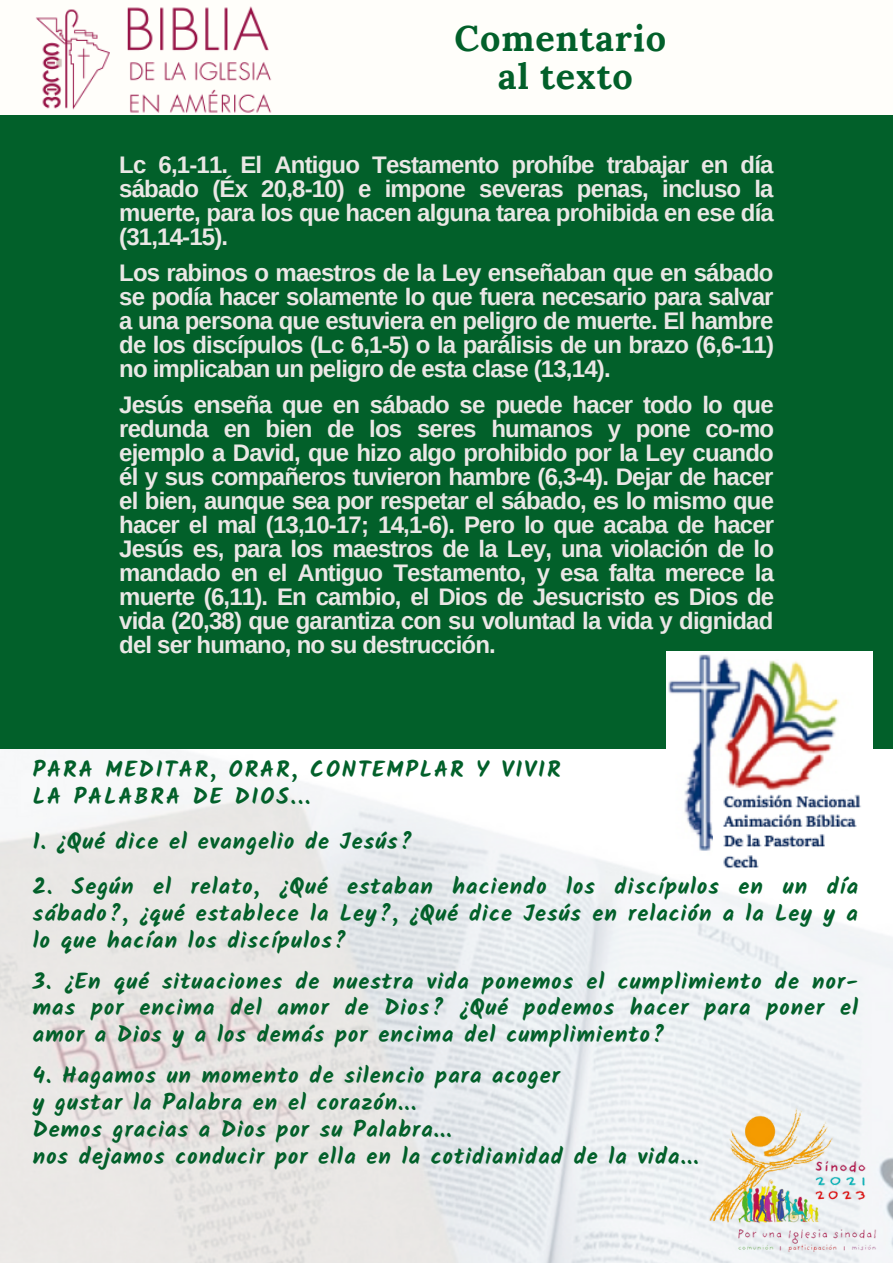
<style>
.page{position:relative;width:893px;height:1264px;background:#fff}
.page>*{position:absolute;margin:0;border:0;box-sizing:border-box;transform-origin:0 0}
.t1{font:700 36px/38.2px "Lora";letter-spacing:.025em;color:#02602a;text-align:center}
.t2{font:700 24px/24px "Arimo";letter-spacing:-.035em;color:#eae7e5;text-align:justify}
.t3{font:700 22.5px/27px "Kalam";letter-spacing:.045em;color:#02602a;text-align:justify}
.t4{font:700 22.5px/27px "Kalam";letter-spacing:.085em;color:#02602a}
</style>
<div class="page">
<div style="left:0;top:0;width:892px;height:1262px;background:#fffefa"></div>
<img style="left:0;top:770px;width:892px;height:492px">
<div style="left:0;top:116px;width:892px;height:633px;background:#02602a"></div>
<img style="left:18px;top:6px;width:263px;height:110px">
<img style="left:666px;top:651px;width:205px;height:222px">
<img style="left:713px;top:786px;width:159px;height:84px">
<img style="left:709px;top:1100px;width:183px;height:161px">
<h1 class="t1" style="left:454px;top:19px;width:213px">Comentario al texto</h1>
<p class="t2" style="left:119px;top:152px;width:656px">Lc 6,1-11. El Antiguo Testamento prohíbe trabajar en día sábado (Éx 20,8-10) e impone severas penas, incluso la muerte, para los que hacen alguna tarea prohibida en ese día (31,14-15).</p>
<p class="t2" style="left:119px;top:260px;width:656px">Los rabinos o maestros de la Ley enseñaban que en sábado se podía hacer solamente lo que fuera necesario para salvar a una persona que estuviera en peligro de muerte. El hambre de los discípulos (Lc 6,1-5) o la parálisis de un brazo (6,6-11) no implicaban un peligro de esta clase (13,14).</p>
<p class="t2" style="left:119px;top:392px;width:656px">Jesús enseña que en sábado se puede hacer todo lo que redunda en bien de los seres humanos y pone co-mo ejemplo a David, que hizo algo prohibido por la Ley cuando él y sus compañeros tuvieron hambre (6,3-4). Dejar de hacer el bien, aunque sea por respetar el sábado, es lo mismo que hacer el mal (13,10-17; 14,1-6). Pero lo que acaba de hacer Jesús es, para los maestros de la Ley, una violación de lo mandado en el Antiguo Testamento, y esa falta merece la muerte (6,11). En cambio, el Dios de Jesucristo es Dios de vida (20,38) que garantiza con su voluntad la vida y dignidad del ser humano, no su destrucción.</p>
<p class="t4" style="left:33px;top:755px;width:529px">PARA MEDITAR, ORAR, CONTEMPLAR Y VIVIR<br>LA PALABRA DE DIOS...</p>
<p class="t3" style="left:33px;top:827px;width:381px">1. ¿Qué dice el evangelio de Jesús?</p>
<p class="t3" style="left:33px;top:872px;width:826px">2. Según el relato, ¿Qué estaban haciendo los discípulos en un día sábado?, ¿qué establece la Ley?, ¿Qué dice Jesús en relación a la Ley y a lo que hacían los discípulos?</p>
<p class="t3" style="left:33px;top:967px;width:826px">3. ¿En qué situaciones de nuestra vida ponemos el cumplimiento de nor&shy;mas por encima del amor de Dios? ¿Qué podemos hacer para poner el amor a Dios y a los demás por encima del cumplimiento?</p>
<p class="t3" style="left:33px;top:1062px;width:667px;text-align:left">4. Hagamos un momento de silencio para acoger<br>y gustar la Palabra en el corazón...<br>Demos gracias a Dios por su Palabra...<br>nos dejamos conducir por ella en la cotidianidad de la vida...</p>
</div>
